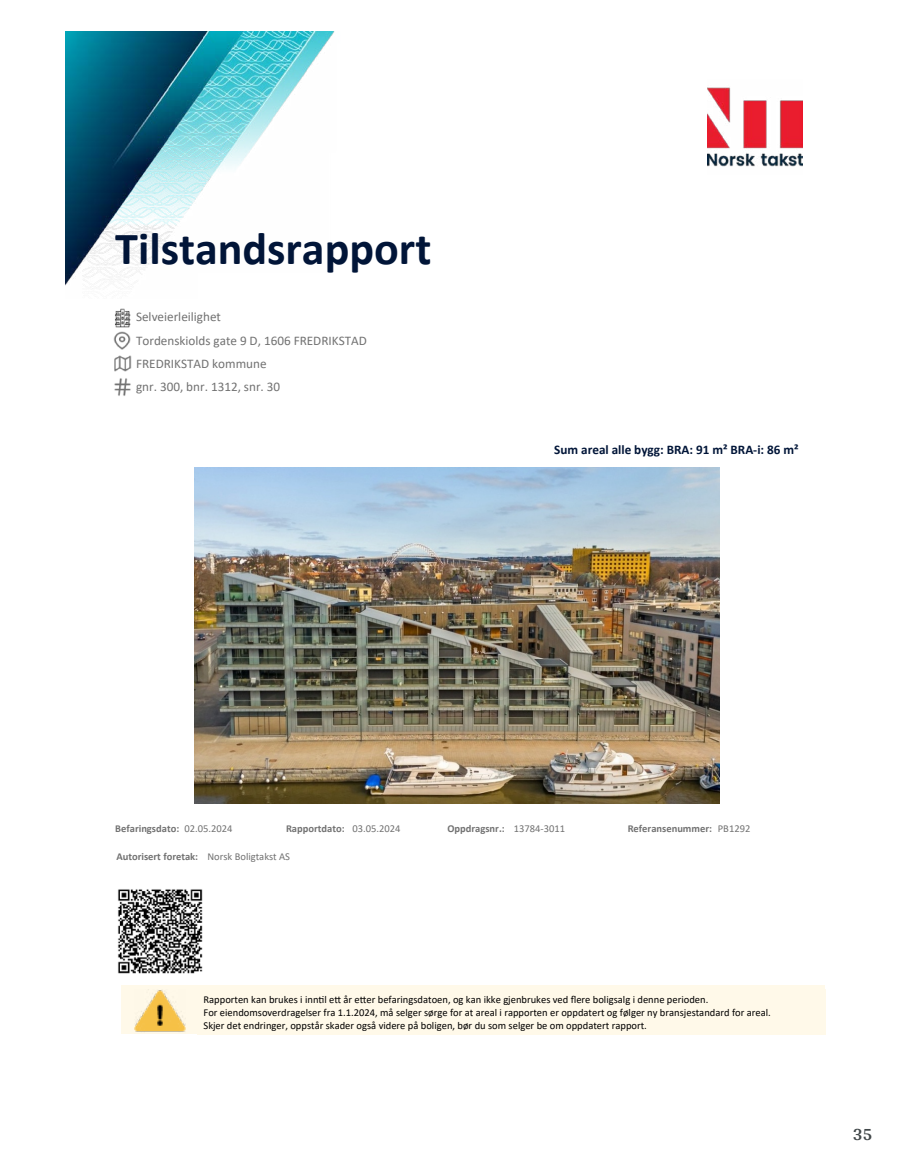
<style>
.page{position:relative;width:915px;height:1172px;background:#fff}
.page>*{position:absolute;margin:0;border:0;box-sizing:border-box;transform-origin:0 0}
.t1{font:700 46.05px "Calibri";color:#011538}
.t2{font:700 18px "Arya";color:#414749}
.t3{font:13.2px "Calibri";color:#727272}
.t4{font:700 13.2px "Calibri";color:#011538}
.t5{font:10.5px/12.9px "Calibri";color:#000}
.t6{font:700 10.5px "Calibri";color:#727272}
.s1{font-weight:400}
</style>
<div class="page">
<img style="left:65px;top:32px;width:269px;height:254px">
<img style="left:114px;top:355px;width:17px;height:17px">
<img style="left:114px;top:378px;width:17px;height:18px">
<img style="left:114px;top:331px;width:16px;height:19px">
<img style="left:707px;top:87px;width:95px;height:80px">
<img style="left:118px;top:889px;width:85px;height:85px">
<img style="left:195px;top:467px;width:524px;height:336px">
<div style="left:121px;top:985px;width:703px;height:49px;background:#fff9e9"></div>
<img style="left:134px;top:989px;width:52px;height:43px">
<img style="left:115px;top:308px;width:16px;height:19px">
<h1 class="t1" style="left:115px;top:216px;width:317px">Tilstandsrapport</h1>
<p class="t3" style="left:136px;top:307px;width:86px">Selveierleilighet</p>
<p class="t3" style="left:136px;top:331px;width:232px">Tordenskiolds gate 9 D, 1606 FREDRIKSTAD</p>
<p class="t3" style="left:136px;top:378px;width:146px">gnr. 300, bnr. 1312, snr. 30</p>
<p class="t3" style="left:136px;top:354px;width:132px">FREDRIKSTAD kommune</p>
<p class="t4" style="left:554px;top:440px;width:246px">Sum areal alle bygg: BRA: 91 m² BRA-i: 86 m²</p>
<p class="t6" style="left:115px;top:821px;width:119px">Befaringsdato: <span class="s1">02.05.2024</span></p>
<p class="t6" style="left:286px;top:821px;width:116px">Rapportdato: <span class="s1">03.05.2024</span></p>
<p class="t6" style="left:447px;top:821px;width:119px">Oppdragsnr.: <span class="s1">13784-3011</span></p>
<p class="t6" style="left:116px;top:849px;width:175px">Autorisert foretak: <span class="s1">Norsk Boligtakst AS</span></p>
<p class="t6" style="left:627px;top:821px;width:124px">Referansenummer: <span class="s1">PB1292</span></p>
<p class="t5" style="left:203px;top:993px;width:568px">Rapporten kan brukes i inn琀椀l e琀琀 år e琀琀er befaringsdatoen, og kan ikke gjenbrukes ved 昀氀ere boligsalg i denne perioden.<br>For eiendomsoverdragelser fra 1.1.2024, må selger sørge for at areal i rapporten er oppdatert og følger ny bransjestandard for areal.<br>Skjer det endringer, oppstår skader også videre på boligen, bør du som selger be om oppdatert rapport.</p>
<h2 class="t2" style="left:852px;top:1123px;width:21px">35</h2>
</div>
